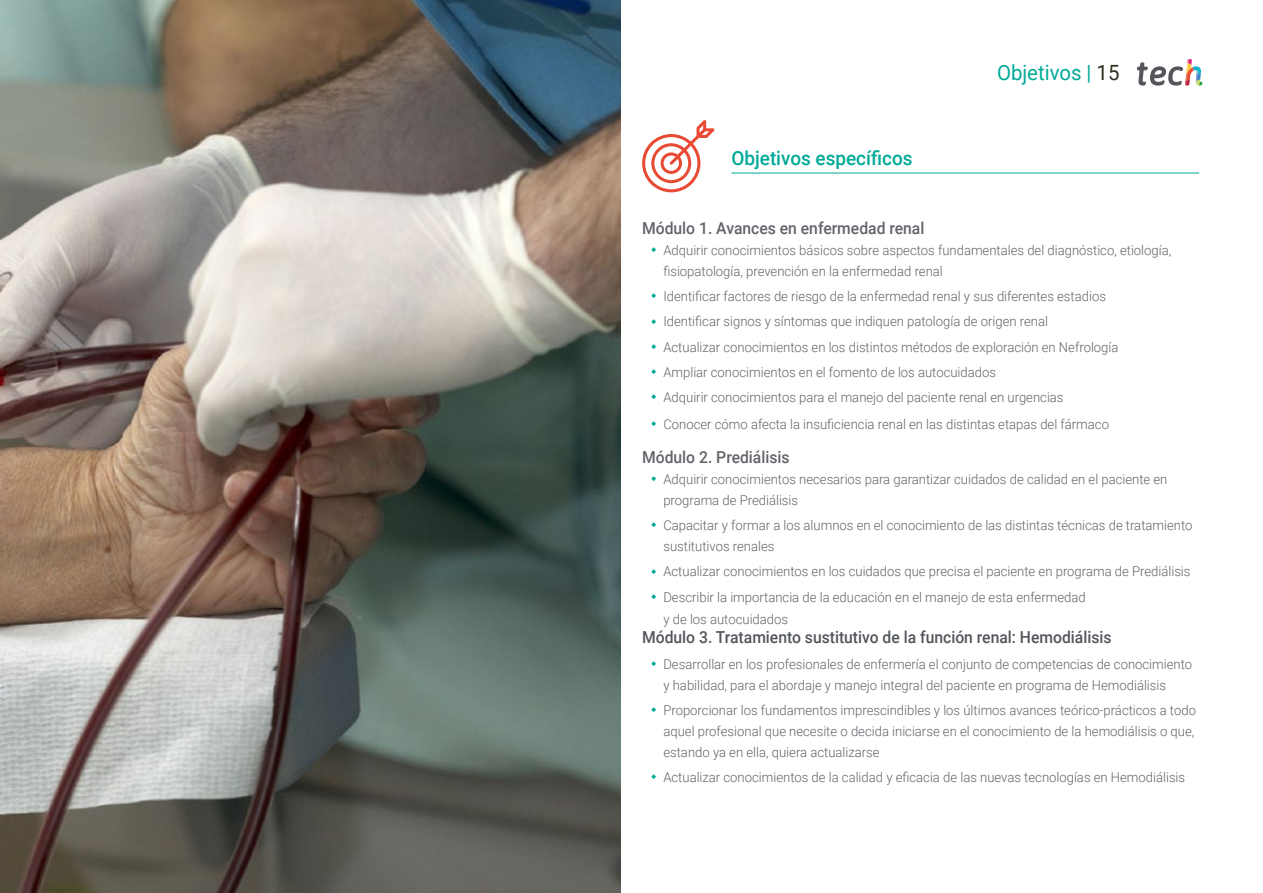
<style>
.page{position:relative;width:1263px;height:893px;background:#fff}
.page>*{position:absolute;margin:0;border:0;box-sizing:border-box;transform-origin:0 0}
.t1{font:21px "Roboto";color:#00aa97}
.t2{font:500 19.5px "Roboto";color:#00aa97}
.t3{font:500 16.5px "Roboto";color:#52555b;scale:.95 1}
.t4{font:500 16.5px "Roboto";color:#61646a;scale:.95 1}
.t5{font:300 13.5px/21px "Roboto";color:#61646a}
.s1{color:#312e20}
</style>
<div class="page">
<hr style="left:731px;top:173px;width:468px;height:1px;background:#00aa97">
<svg style="left:1137px;top:59px;width:65px;height:27px"></svg>
<img style="left:0;top:0;width:621px;height:893px">
<svg style="left:642px;top:120px;width:72px;height:72px"></svg>
<h2 class="t2" style="left:731px;top:144px;width:183px">Objetivos específicos</h2>
<h1 class="t1" style="left:997px;top:57px;width:124px">Objetivos | <span class="s1">15</span></h1>
<p class="t4" style="left:642px;top:216px;width:299px">Módulo 1. Avances en enfermedad renal</p>
<p class="t5" style="left:663px;top:239px;width:509px">Adquirir conocimientos básicos sobre aspectos fundamentales del diagnóstico, etiología, fisiopatología, prevención en la enfermedad renal</p>
<p class="t5" style="left:663px;top:283px;width:457px;line-height:25.2px">Identificar factores de riesgo de la enfermedad renal y sus diferentes estadios Identificar signos y síntomas que indiquen patología de origen renal<br>Actualizar conocimientos en los distintos métodos de exploración en Nefrología Ampliar conocimientos en el fomento de los autocuidados<br>Adquirir conocimientos para el manejo del paciente renal en urgencias</p>
<p class="t5" style="left:663px;top:413px;width:447px">Conocer cómo afecta la insuficiencia renal en las distintas etapas del fármaco</p>
<p class="t4" style="left:642px;top:446px;width:157px">Módulo 2. Prediálisis</p>
<p class="t5" style="left:663px;top:468px;width:506px">Adquirir conocimientos necesarios para garantizar cuidados de calidad en el paciente en programa de Prediálisis</p>
<p class="t5" style="left:663px;top:514px;width:531px">Capacitar y formar a los alumnos en el conocimiento de las distintas técnicas de tratamiento sustitutivos renales</p>
<p class="t5" style="left:663px;top:558px;width:529px;line-height:25.2px">Actualizar conocimientos en los cuidados que precisa el paciente en programa de Prediálisis<br>Describir la importancia de la educación en el manejo de esta enfermedad</p>
<p class="t5" style="left:663px;top:608px;width:126px">y de los autocuidados</p>
<p class="t3" style="left:642px;top:626px;width:496px">Módulo 3. Tratamiento sustitutivo de la función renal: Hemodiálisis</p>
<p class="t5" style="left:663px;top:653px;width:530px">Desarrollar en los profesionales de enfermería el conjunto de competencias de conocimiento y habilidad, para el abordaje y manejo integral del paciente en programa de Hemodiálisis</p>
<p class="t5" style="left:663px;top:699px;width:534px;text-align:justify">Proporcionar los fundamentos imprescindibles y los últimos avances teórico-prácticos a todo aquel profesional que necesite o decida iniciarse en el conocimiento de la hemodiálisis o que, estando ya en ella, quiera actualizarse</p>
<p class="t5" style="left:663px;top:766px;width:523px">Actualizar conocimientos de la calidad y eficacia de las nuevas tecnologías en Hemodiálisis</p>
</div>
